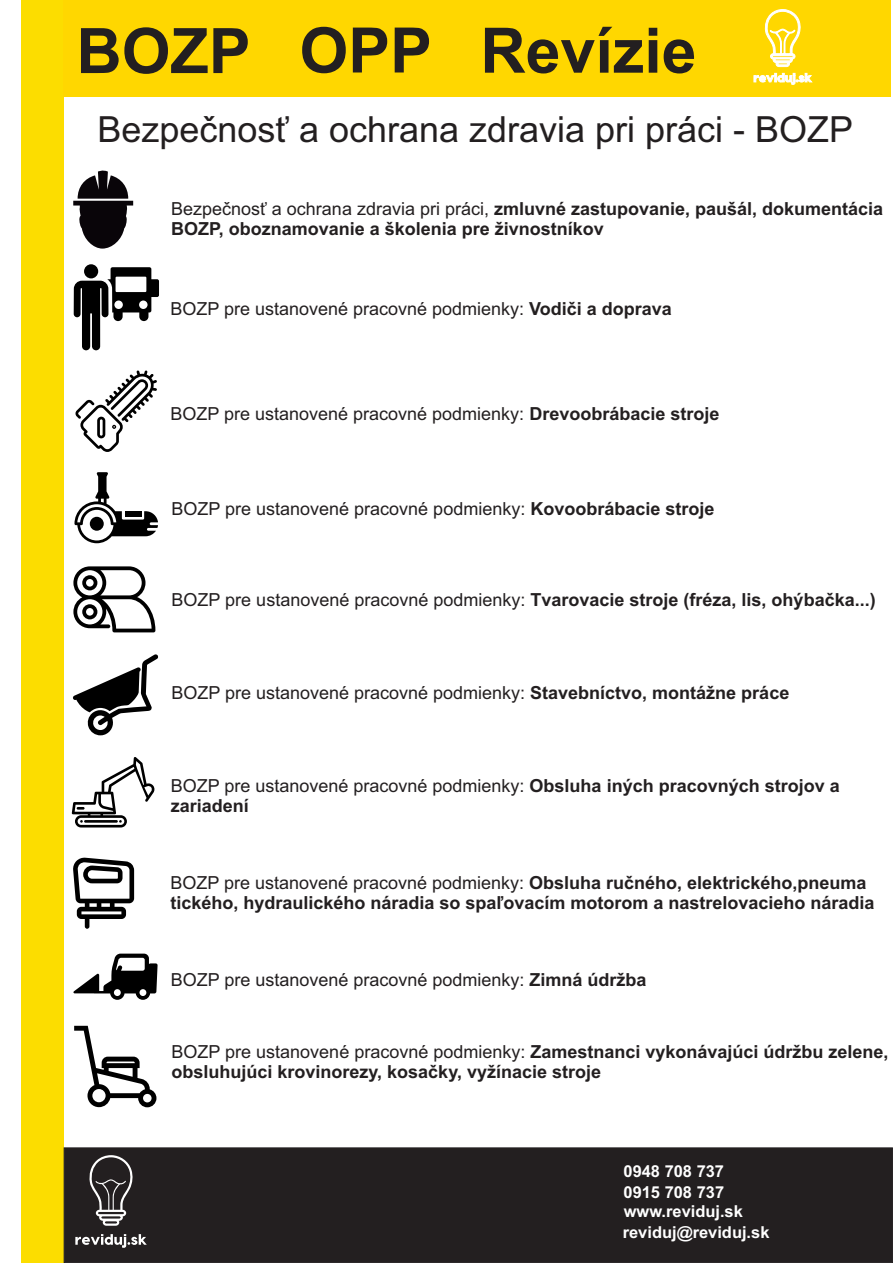
<style>
.page{position:relative;width:893px;height:1263px;background:#fff}
.page>*{position:absolute;margin:0;border:0;box-sizing:border-box;transform-origin:0 0}
.t1{font:700 62.7px "Arial";color:#231f20}
.t2{font:36px "Arial";color:#231f20}
.t3{font:700 18px/20.1px "Arial";color:#231f20}
.t4{font:18px "Arial";color:#231f20}
.t5{font:700 16.5px/20.5px "Arial";color:#fff}
.s1{font-weight:400}
.s2{font-weight:700}
</style>
<div class="page">
<div style="left:22px;top:0;width:42px;height:1263px;background:#fcdd00"></div>
<div style="left:64px;top:0;width:827px;height:96px;background:#ffd700"></div>
<div style="left:63px;top:1147px;width:830px;height:116px;background:#231f20"></div>
<svg style="left:89px;top:1155px;width:44px;height:71px;background:#4f4c4d"></svg>
<svg style="left:75px;top:1234px;width:72px;height:14px"></svg>
<svg style="left:765px;top:9px;width:36px;height:58px"></svg>
<svg style="left:753px;top:73px;width:59px;height:12px"></svg>
<svg style="left:73px;top:170px;width:60px;height:79px"></svg>
<svg style="left:84px;top:264px;width:14px;height:14px"></svg>
<svg style="left:74px;top:267px;width:85px;height:83px"></svg>
<svg style="left:75px;top:370px;width:82px;height:82px"></svg>
<svg style="left:74px;top:472px;width:84px;height:71px"></svg>
<svg style="left:73px;top:566px;width:82px;height:66px"></svg>
<svg style="left:73px;top:654px;width:85px;height:81px"></svg>
<svg style="left:72px;top:757px;width:83px;height:70px"></svg>
<svg style="left:73px;top:857px;width:61px;height:72px"></svg>
<svg style="left:73px;top:953px;width:85px;height:47px"></svg>
<svg style="left:74px;top:1026px;width:82px;height:81px"></svg>
<h1 class="t1" style="left:76px;top:27px;width:622px">BOZP OPP Revízie</h1>
<h2 class="t2" style="left:97px;top:115px;width:757px">Bezpečnosť a ochrana zdravia pri práci - BOZP</h2>
<p class="t3" style="left:171px;top:200px;width:714px"><span class="s1">Bezpečnosť a ochrana zdravia pri práci,</span> zmluvné zastupovanie, paušál, dokumentácia<br>BOZP, oboznamovanie a školenia pre živnostníkov</p>
<p class="t4" style="left:170px;top:302px;width:503px">BOZP pre ustanovené pracovné podmienky: <span class="s2">Vodiči a doprava</span></p>
<p class="t4" style="left:170px;top:407px;width:550px">BOZP pre ustanovené pracovné podmienky: <span class="s2">Drevoobrábacie stroje</span></p>
<p class="t4" style="left:171px;top:502px;width:544px">BOZP pre ustanovené pracovné podmienky: <span class="s2">Kovoobrábacie stroje</span></p>
<p class="t3" style="left:172px;top:591px;width:706px"><span class="s1">BOZP pre ustanovené pracovné podmienky:</span> Tvarovacie stroje (fréza, lis, ohýbačka...)</p>
<p class="t4" style="left:171px;top:686px;width:619px">BOZP pre ustanovené pracovné podmienky: <span class="s2">Stavebníctvo, montážne práce</span></p>
<p class="t3" style="left:171px;top:777px;width:670px"><span class="s1">BOZP pre ustanovené pracovné podmienky:</span> Obsluha iných pracovných strojov a zariadení</p>
<p class="t3" style="left:170px;top:874px;width:706px"><span class="s1">BOZP pre ustanovené pracovné podmienky:</span> Obsluha ručného, elektrického,pneuma tického, hydraulického náradia so spaľovacím motorom a nastrelovacieho náradia</p>
<p class="t4" style="left:171px;top:973px;width:477px">BOZP pre ustanovené pracovné podmienky: <span class="s2">Zimná údržba</span></p>
<p class="t3" style="left:172px;top:1043px;width:719px"><span class="s1">BOZP pre ustanovené pracovné podmienky:</span> Zamestnanci vykonávajúci údržbu zelene, obsluhujúci krovinorezy, kosačky, vyžínacie stroje</p>
<p class="t5" style="left:623px;top:1162px;width:102px">0948 708 737<br>0915 708 737</p>
<p class="t5" style="left:623px;top:1201px;width:148px;line-height:21.5px">www.reviduj.sk reviduj@reviduj.sk</p>
</div>
